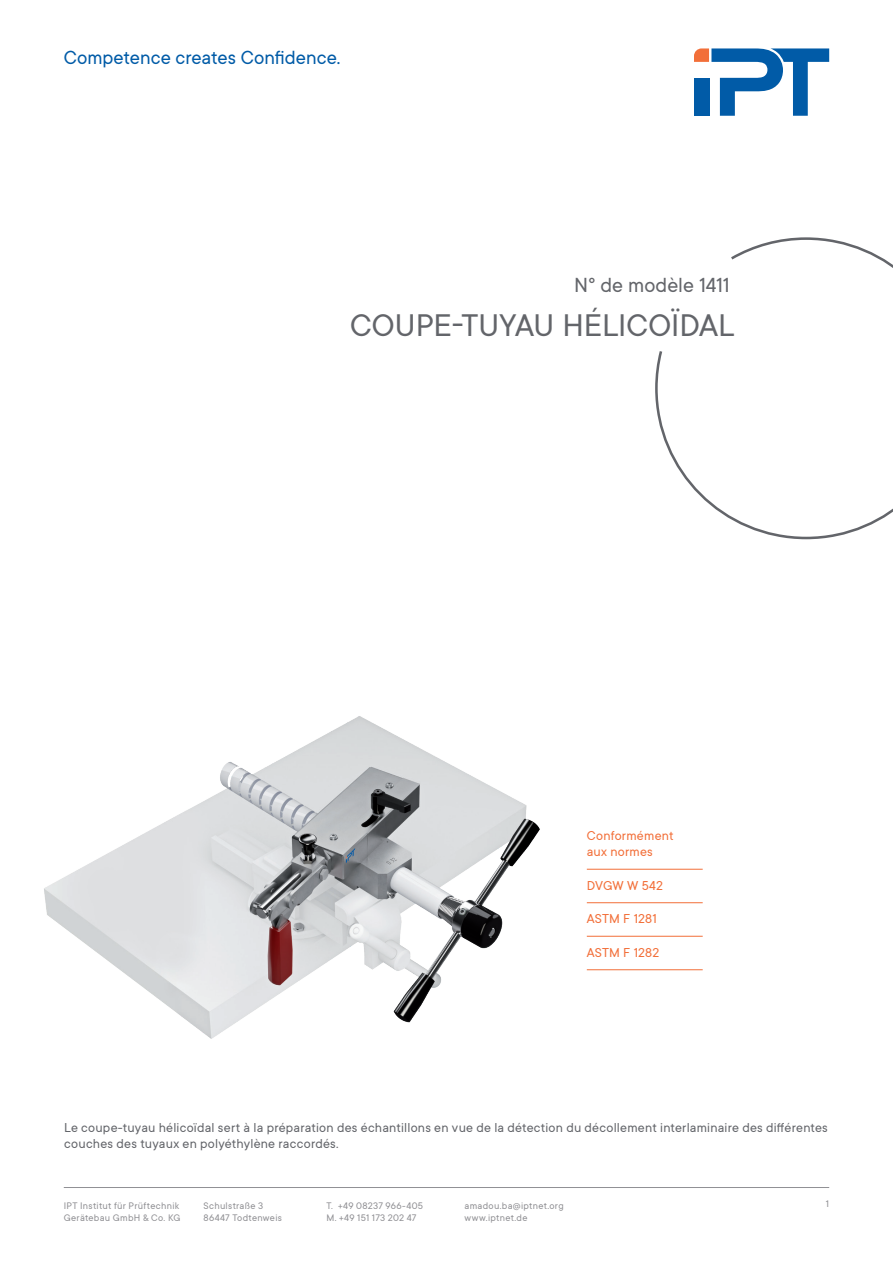
<style>
.page{position:relative;width:893px;height:1263px;background:#fff}
.page>*{position:absolute;margin:0;border:0;box-sizing:border-box;transform-origin:0 0}
.IPT_23PT_Versal_Prod{font:34.5px "TT Commons";color:#63656a}
.IPT_15PT_Modellnumme{font:22.5px "TT Commons";color:#63656a}
.t1{font:21px "TT Commons";color:#015ba7}
.IPT_9_5PT_Grundschri{font:14.25px/16.5px "TT Commons";letter-spacing:.015em;color:#63656a}
.IPT_9_5PT_Iso_Orange{font:14.25px/16.5px "TT Commons";letter-spacing:.01em;color:#f26f39}
.t2{font:10.5px/12.8px "TT Commons";letter-spacing:.025em;color:#909094}
</style>
<div class="page">
<hr style="left:64px;top:1187px;width:765px;height:1px;background:#909094">
<img style="left:44px;top:716px;width:496px;height:323px">
<svg style="left:694px;top:48px;width:135px;height:68px"></svg>
<hr style="left:587px;top:869px;width:116px;height:1px;background:#f26f39">
<hr style="left:587px;top:902px;width:116px;height:1px;background:#f26f39">
<hr style="left:587px;top:936px;width:116px;height:1px;background:#f26f39">
<hr style="left:587px;top:969px;width:116px;height:1px;background:#f26f39">
<svg style="left:655px;top:237px;width:238px;height:303px"></svg>
<p class="t1" style="left:64px;top:44px;width:278px">Competence creates Confidence.</p>
<p class="IPT_15PT_Modellnumme" style="left:574px;top:271px;width:157px">N° de modèle 1411</p>
<p class="IPT_23PT_Versal_Prod" style="left:350px;top:304px;width:386px">COUPE-TUYAU HÉLICOÏDAL</p>
<p class="IPT_9_5PT_Iso_Orange" style="left:587px;top:827px;width:88px">Conformément aux normes</p>
<p class="IPT_9_5PT_Iso_Orange" style="left:587px;top:877px;width:78px">DVGW W 542</p>
<p class="IPT_9_5PT_Iso_Orange" style="left:587px;top:910px;width:72px">ASTM F 1281</p>
<p class="IPT_9_5PT_Iso_Orange" style="left:587px;top:944px;width:74px">ASTM F 1282</p>
<p class="IPT_9_5PT_Grundschri" style="left:64px;top:1118px;width:765px">Le coupe-tuyau hélicoïdal sert à la préparation des échantillons en vue de la détection du décollement interlaminaire des différentes couches des tuyaux en polyéthylène raccordés.</p>
<p class="t2" style="left:64px;top:1198px;width:117px">IPT Institut für Prüftechnik</p>
<p class="t2" style="left:826px;top:1197px;width:5px">1</p>
<p class="t2" style="left:64px;top:1211px;width:118px">Gerätebau GmbH &amp; Co. KG</p>
<p class="t2" style="left:204px;top:1198px;width:80px">Schulstraße 3<br>86447 Todtenweis</p>
<p class="t2" style="left:326px;top:1198px;width:98px">T. +49 08237 966-405<br>M. +49 151 173 202 47</p>
<p class="t2" style="left:465px;top:1198px;width:101px">amadou.ba@iptnet.org www.iptnet.de</p>
</div>
